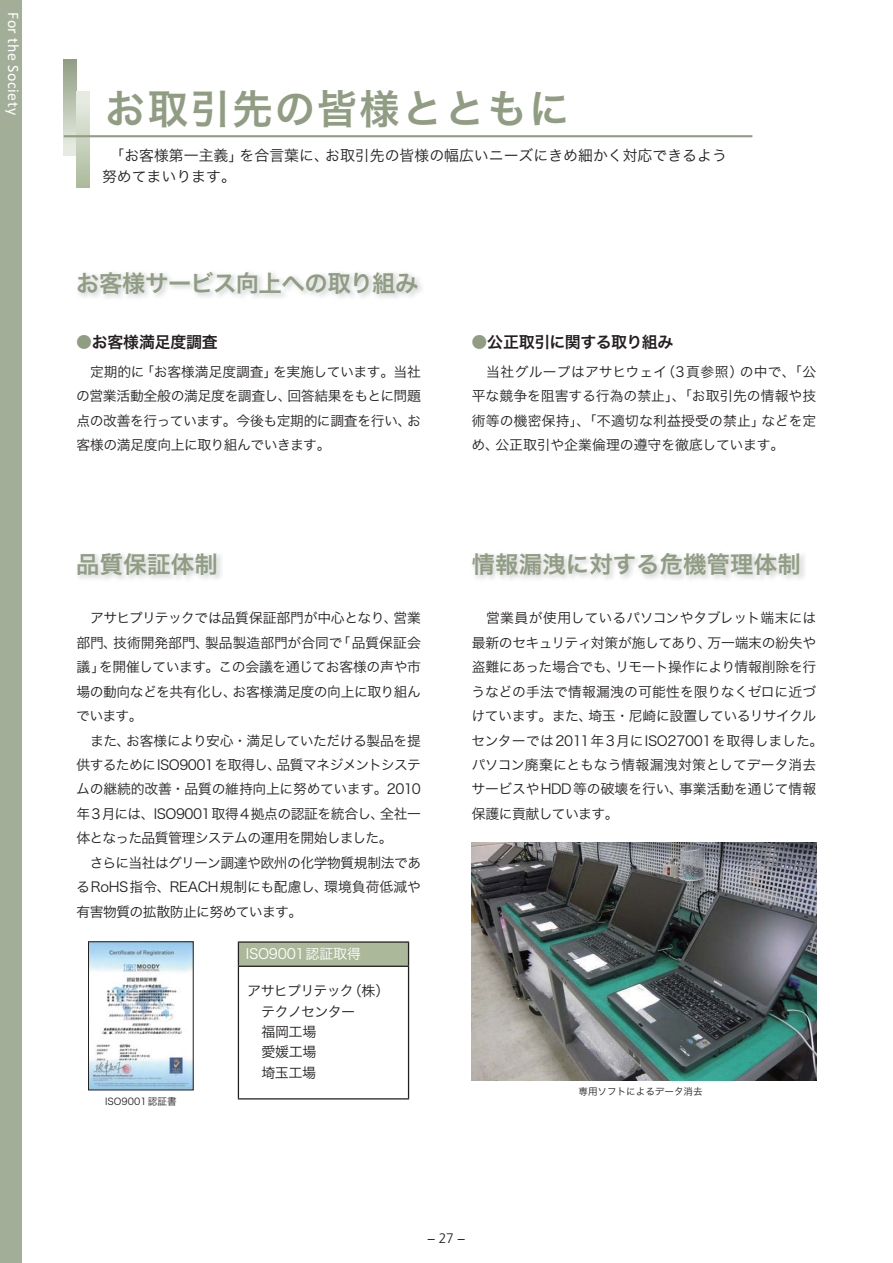
<style>
.page{position:relative;width:893px;height:1263px;background:#fff}
.page>*{position:absolute;margin:0;border:0;box-sizing:border-box;transform-origin:0 0}
.t1{font:40.35px "Hira Kaku Pro W6 90 msp RKSJ H";letter-spacing:.05em;color:#909d83}
.t2{font:23.4px "Hira Kaku Pro W6 90 msp RKSJ H";letter-spacing:-.005em;color:#909d83}
.t3{font:15.9px "Hira Kaku Pro W6 90 msp RKSJ H";letter-spacing:-.015em;color:#231f20}
.t4{font:15.9px "Calibri";letter-spacing:.025em;color:#fff}
.t5{font:14.85px/21.3px "Hira Kaku Pro W3 90 msp RKSJ H";color:#231f20}
.t6{font:14.1px/20.4px "Hira Kaku Pro W3 90 msp RKSJ H";letter-spacing:-.04em;color:#231f20}
.t7{font:14.1px "Hira Kaku Pro W3 90 msp RKSJ H";letter-spacing:-.02em;color:#fff}
.t8{font:13.8px/24.5px "Hira Kaku Pro W3 90 msp RKSJ H";letter-spacing:-.025em;color:#231f20;text-align:justify}
.t9{font:300 13.8px "Frutiger";color:#231f20}
.t10{font:9.6px "Hira Kaku Pro W3 90 msp RKSJ H";color:#231f20}
.s1{color:#909d83}
</style>
<div class="page">
<div style="left:0;top:0;width:21px;height:1263px;background:#a2ae98"></div>
<svg style="left:64px;top:60px;width:13px;height:95px"></svg>
<svg style="left:77px;top:92px;width:12px;height:95px"></svg>
<hr style="left:64px;top:135px;width:688px;height:2px;background:#909d83">
<img style="left:90px;top:943px;width:102px;height:145px">
<div style="left:88px;top:941px;width:106px;height:149px;border:1px solid #231f20"></div>
<img style="left:472px;top:843px;width:344px;height:238px">
<div style="left:238px;top:942px;width:170px;height:24px;background:#abb99a"></div>
<hr style="left:238px;top:941px;width:171px;height:2px;background:#231f20">
<svg style="left:238px;top:943px;width:1px;height:23px"></svg>
<svg style="left:408px;top:943px;width:1px;height:23px"></svg>
<hr style="left:238px;top:966px;width:171px;height:1px;background:#231f20">
<hr style="left:238px;top:967px;width:1px;height:131px;background:#231f20">
<hr style="left:408px;top:967px;width:1px;height:131px;background:#231f20">
<hr style="left:238px;top:1098px;width:171px;height:2px;background:#231f20">
<p class="t4" style="left:23px;top:12px;width:105px;rotate:90deg">For the Society</p>
<h1 class="t1" style="left:105px;top:93px;width:466px">お取引先の皆様とともに</h1>
<p class="t5" style="left:102px;top:147px;width:626px;text-indent:7px">「お客様第一主義」を合言葉に、お取引先の皆様の幅広いニーズにきめ細かく対応できるよう努めてまいります。</p>
<h2 class="t2" style="left:76px;top:274px;width:344px">お客様サービス向上への取り組み</h2>
<p class="t3" style="left:76px;top:336px;width:143px"><span class="s1">●</span>お客様満足度調査</p>
<p class="t8" style="left:76px;top:361px;width:346px">　定期的に「お客様満足度調査」を実施しています。当社の営業活動全般の満足度を調査し、回答結果をもとに問題点の改善を行っています。今後も定期的に調査を行い、お客様の満足度向上に取り組んでいきます。</p>
<h2 class="t2" style="left:76px;top:556px;width:143px">品質保証体制</h2>
<p class="t8" style="left:76px;top:608px;width:346px;text-align:left">　アサヒプリテックでは品質保証部門が中心となり、営業部門、技術開発部門、製品製造部門が合同で｢品質保証会議｣を開催しています。この会議を通じてお客様の声や市場の動向などを共有化し、お客様満足度の向上に取り組んでいます。<br>　また、お客様により安心・満足していただける製品を提供するためにISO9001を取得し、品質マネジメントシステムの継続的改善・品質の維持向上に努めています。2010年3月には、ISO9001取得4拠点の認証を統合し、全社一体となった品質管理システムの運用を開始しました。<br>　さらに当社はグリーン調達や欧州の化学物質規制法であるRoHS指令、REACH規制にも配慮し、環境負荷低減や有害物質の拡散防止に努めています。</p>
<p class="t7" style="left:246px;top:949px;width:117px">ISO9001認証取得</p>
<p class="t10" style="left:105px;top:1098px;width:73px">ISO9001認証書</p>
<p class="t6" style="left:247px;top:983px;width:144px">アサヒプリテック（株）　テクノセンター<br>　福岡工場<br>　愛媛工場<br>　埼玉工場</p>
<p class="t3" style="left:472px;top:336px;width:203px"><span class="s1">●</span>公正取引に関する取り組み</p>
<p class="t8" style="left:471px;top:361px;width:346px">　当社グループはアサヒウェイ（3頁参照）の中で、「公平な競争を阻害する行為の禁止」、「お取引先の情報や技術等の機密保持」、「不適切な利益授受の禁止」などを定め、公正取引や企業倫理の遵守を徹底しています。</p>
<h2 class="t2" style="left:472px;top:556px;width:331px">情報漏洩に対する危機管理体制</h2>
<p class="t8" style="left:471px;top:608px;width:353px;text-align:left">　営業員が使用しているパソコンやタブレット端末には最新のセキュリティ対策が施してあり、万一端末の紛失や盗難にあった場合でも、リモート操作により情報削除を行うなどの手法で情報漏洩の可能性を限りなくゼロに近づけています。また、埼玉・尼崎に設置しているリサイクルセンターでは2011年3月にISO27001を取得しました。パソコン廃棄にともなう情報漏洩対策としてデータ消去サービスやHDD等の破壊を行い、事業活動を通じて情報保護に貢献しています。</p>
<p class="t10" style="left:578px;top:1088px;width:126px">専用ソフトによるデータ消去</p>
<p class="t9" style="left:427px;top:1233px;width:40px">− 27 −</p>
</div>
